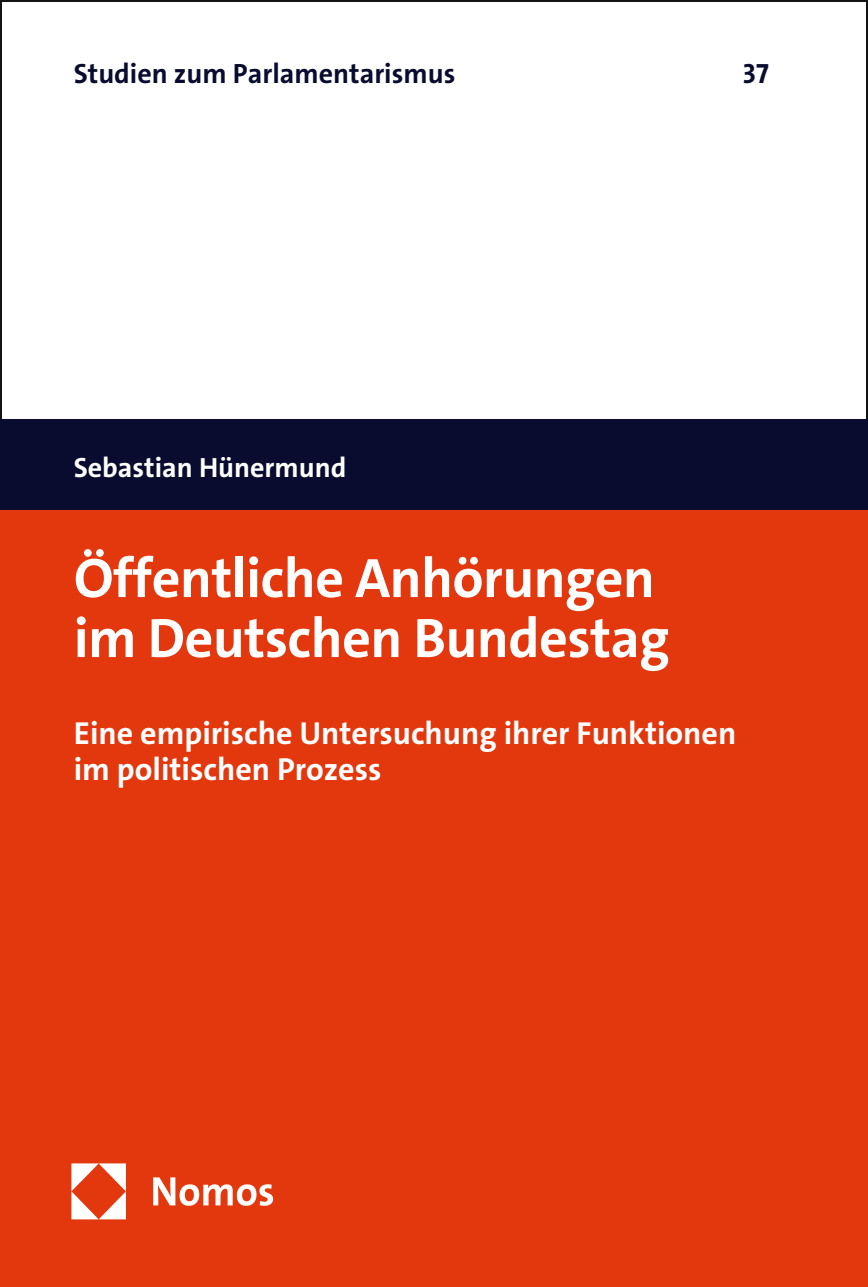
<style>
.page{position:relative;width:868px;height:1287px;background:#fff}
.page>*{position:absolute;margin:0;border:0;box-sizing:border-box;transform-origin:0 0}
.t1{font:700 56px/60px "The Sans C5";letter-spacing:-.01em;color:#fff}
.t2{font:700 32px/36px "The Sans C5";color:#fff}
.t3{font:700 28px "The Sans Os F";color:#0a0c2f}
.t4{font:700 28px "The Sans C5";color:#fff}
</style>
<div class="page">
<div style="left:0;top:510px;width:867px;height:777px;background:#e3380e"></div>
<div style="left:0;top:420px;width:867px;height:90px;background:#0a0c2f"></div>
<img style="left:71px;top:1164px;width:203px;height:55px">
<p class="t3" style="left:74px;top:56px;width:383px">Studien zum Parlamentarismus</p>
<p class="t3" style="left:742px;top:56px;width:28px">37</p>
<p class="t4" style="left:74px;top:450px;width:274px">Sebastian Hünermund</p>
<h1 class="t1" style="left:74px;top:549px;width:597px">Öffentliche Anhörungen im Deutschen Bundestag</h1>
<p class="t2" style="left:74px;top:715px;width:664px">Eine empirische Untersuchung ihrer Funktionen im politischen Prozess</p>
</div>
